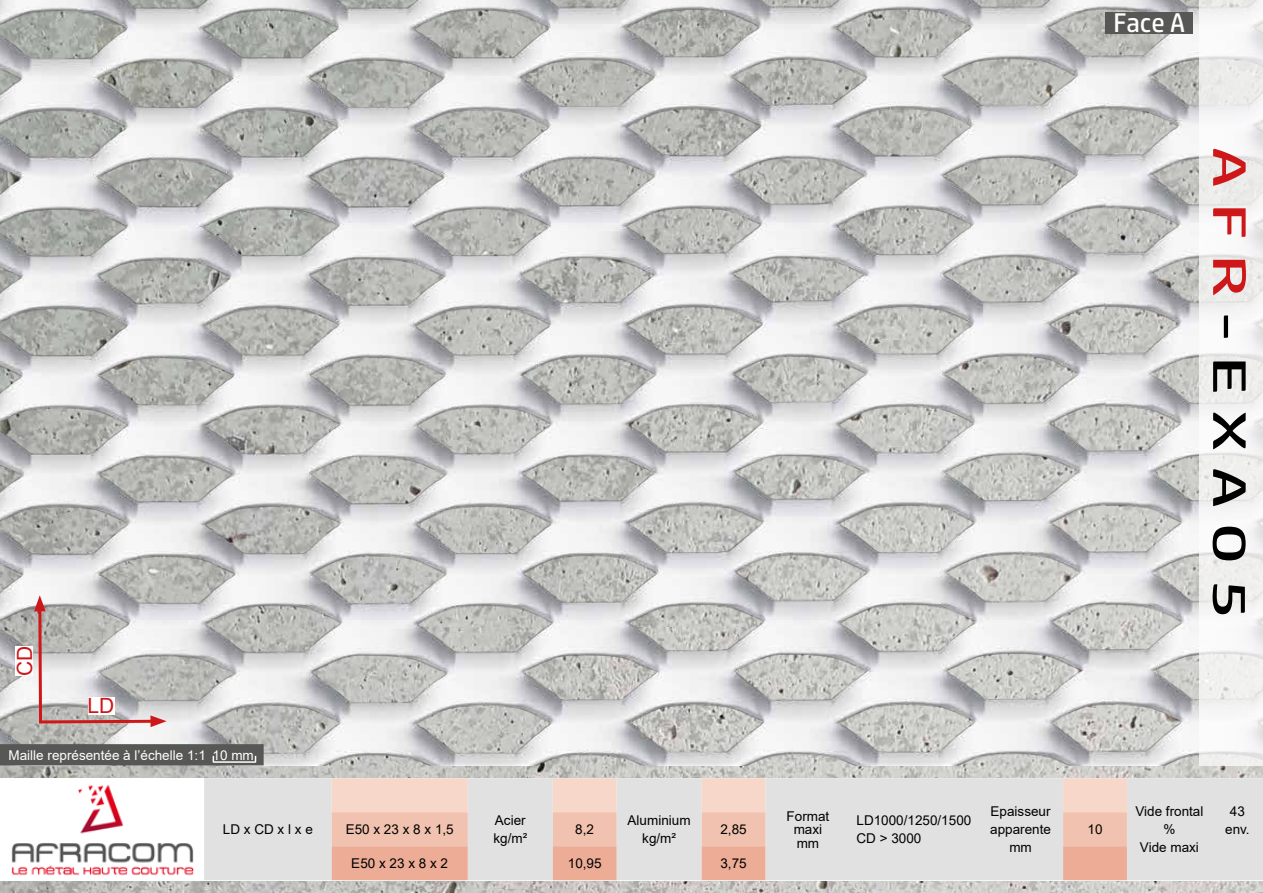
<style>
.page{position:relative;width:1263px;height:893px;background:#fff}
.page>*{position:absolute;margin:0;border:0;box-sizing:border-box;transform-origin:0 0}
.t1{font:46.8px "HP Simplified Jpan";color:#000;scale:1.6 1}
.t2{font:27px "HP Simplified Jpan";color:#fff}
.t3{font:21px "Arial";color:#cd1719}
.t4{font:13.5px/18px "Arial";color:#000;text-align:center}
.t5{font:13.5px "Arial";color:#fff}
.s1{color:#cd1719}
</style>
<div class="page">
<svg style="left:0;top:765px;width:1263px;height:128px;background:#c6c6c1"></svg>
<img style="left:0;top:0;width:1199px;height:765px">
<img style="left:0;top:778px;width:204px;height:102px">
<div style="left:204px;top:778px;width:1059px;height:102px;background:#e1e1e1"></div>
<svg style="left:332px;top:778px;width:795px;height:102px;background:#e7d4cc"></svg>
<div style="left:1106px;top:13px;width:87px;height:21px;background:#575756"></div>
<div style="left:1px;top:745px;width:262px;height:20px;background:#575756"></div>
<div style="left:0;top:744px;width:264px;height:21px;border:2px solid #575756"></div>
<hr style="left:213px;top:761px;width:43px;height:2px;background:#fff">
<svg style="left:34px;top:595px;width:133px;height:132px"></svg>
<div style="left:88px;top:697px;width:26px;height:17px;background:#fff"></div>
<div style="left:16px;top:646px;width:17px;height:30px;background:#fff"></div>
<svg style="left:1199px;top:0;width:64px;height:765px;fill:#f1f1f0"></svg>
<h3 class="t3" style="left:10px;top:676px;width:32px;rotate:-90deg">CD</h3>
<h3 class="t3" style="left:87px;top:691px;width:28px">LD</h3>
<p class="t5" style="left:9px;top:746px;width:247px">Maille représentée à l’échelle 1:1 10 mm</p>
<h2 class="t2" style="left:1113px;top:6px;width:73px">Face A</h2>
<h1 class="t1" style="left:1258px;top:146px;width:297px;rotate:90deg"><span class="s1">A F R</span> - E X A 0 5</h1>
<p class="t4" style="left:493px;top:811px;width:35px;text-align:left">Acier kg/m²</p>
<p class="t4" style="left:628px;top:811px;width:65px">Aluminium kg/m²</p>
<p class="t4" style="left:786px;top:809px;width:44px;line-height:13.5px">Format maxi mm</p>
<p class="t4" style="left:856px;top:811px;width:116px;text-align:left">LD1000/1250/1500<br>CD &gt; 3000</p>
<p class="t4" style="left:990px;top:802px;width:62px">Epaisseur apparente mm</p>
<p class="t4" style="left:1135px;top:802px;width:70px">Vide frontal %<br>Vide maxi</p>
<p class="t4" style="left:1230px;top:802px;width:17px">43</p>
<p class="t4" style="left:223px;top:820px;width:92px">LD x CD x l x e</p>
<p class="t4" style="left:346px;top:820px;width:110px">E50 x 23 x 8 x 1,5</p>
<p class="t4" style="left:575px;top:820px;width:20px">8,2</p>
<p class="t4" style="left:720px;top:820px;width:28px">2,85</p>
<p class="t4" style="left:1087px;top:820px;width:17px">10</p>
<p class="t4" style="left:1225px;top:820px;width:26px">env.</p>
<p class="t4" style="left:351px;top:854px;width:98px">E50 x 23 x 8 x 2</p>
<p class="t4" style="left:568px;top:854px;width:35px">10,95</p>
<p class="t4" style="left:720px;top:854px;width:28px">3,75</p>
</div>
